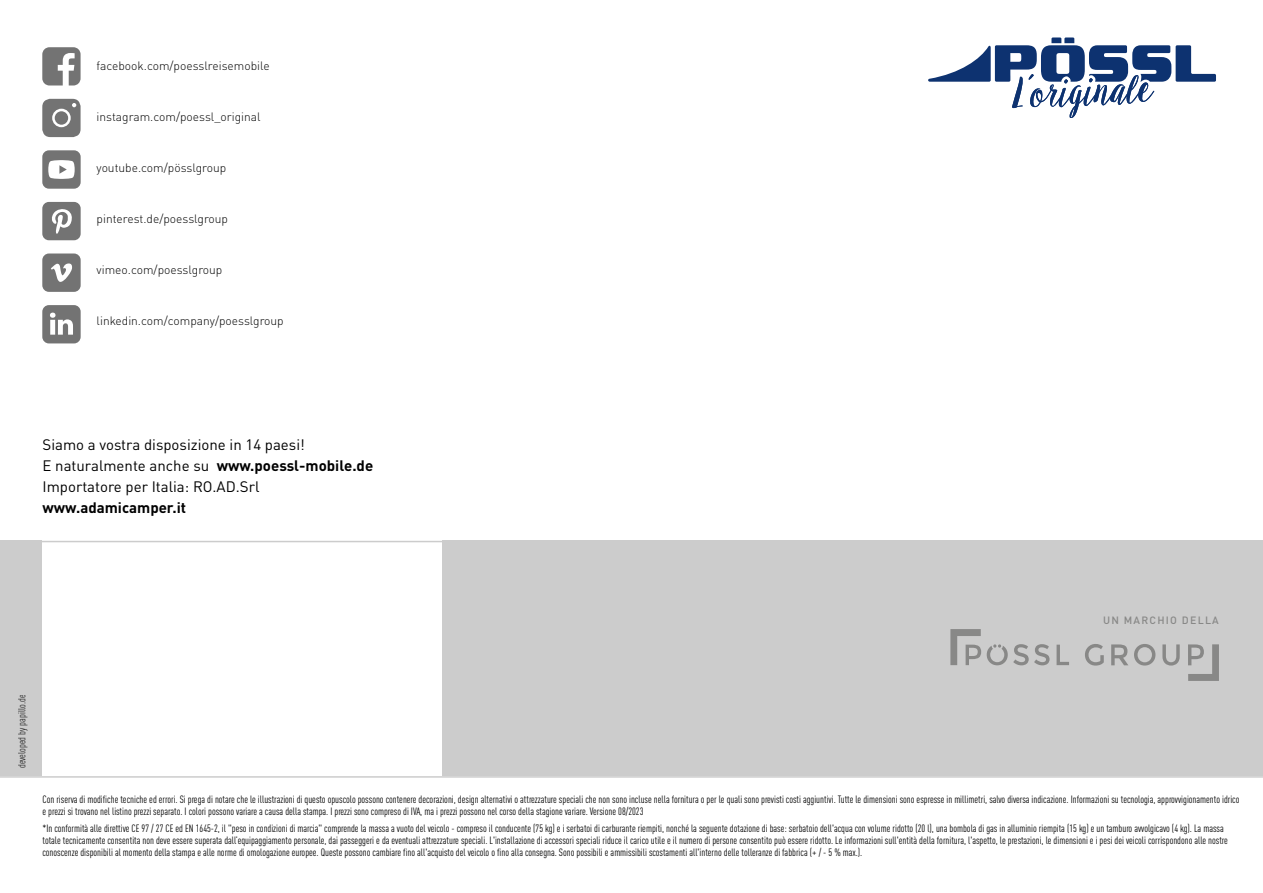
<style>
.page{position:relative;width:1263px;height:893px;background:#fff}
.page>*{position:absolute;margin:0;border:0;box-sizing:border-box;transform-origin:0 0}
.t1{font:15px/21px "DIN Pro";color:#000}
.t2{font:700 15px "DIN Pro";color:#000}
.t3{font:300 12px "DIN Pro";color:#000}
.t4{font:condensed 10.5px/12px "DIN Pro";color:#000}
.t5{font:500 10.5px "DIN Pro";letter-spacing:.12em;color:#888887}
.s1{font-weight:700}
</style>
<div class="page">
<div style="left:0;top:541px;width:1263px;height:235px;background:#ccc"></div>
<div style="left:43px;top:540px;width:399px;height:236px;background:#fff"></div>
<hr style="left:0;top:541px;width:1263px;height:1px;background:#ccc">
<hr style="left:0;top:776px;width:1263px;height:2px;background:#ccc">
<svg style="left:950px;top:629px;width:31px;height:36px"></svg>
<svg style="left:1056px;top:645px;width:13px;height:20px"></svg>
<svg style="left:987px;top:644px;width:62px;height:21px"></svg>
<svg style="left:1085px;top:644px;width:19px;height:22px"></svg>
<svg style="left:1111px;top:644px;width:17px;height:21px"></svg>
<svg style="left:1134px;top:644px;width:21px;height:21px"></svg>
<svg style="left:1162px;top:644px;width:18px;height:21px"></svg>
<svg style="left:1188px;top:644px;width:31px;height:37px"></svg>
<svg style="left:42px;top:150px;width:39px;height:39px"></svg>
<svg style="left:42px;top:202px;width:39px;height:38px"></svg>
<svg style="left:42px;top:47px;width:39px;height:38px"></svg>
<svg style="left:42px;top:99px;width:39px;height:38px"></svg>
<div style="left:42px;top:253px;width:39px;height:39px;background:#737373;border-radius:7px"></div>
<div style="left:42px;top:305px;width:39px;height:38px;background:#737373;border-radius:7px"></div>
<svg style="left:50px;top:313px;width:23px;height:22px"></svg>
<svg style="left:51px;top:263px;width:21px;height:19px"></svg>
<svg style="left:928px;top:37px;width:288px;height:81px"></svg>
<p class="t3" style="left:97px;top:57px;width:175px">facebook.com/poesslreisemobile</p>
<p class="t3" style="left:97px;top:108px;width:165px">instagram.com/poessl_original</p>
<p class="t3" style="left:97px;top:159px;width:131px">youtube.com/pösslgroup</p>
<p class="t3" style="left:97px;top:210px;width:133px">pinterest.de/poesslgroup</p>
<p class="t3" style="left:97px;top:261px;width:127px">vimeo.com/poesslgroup</p>
<p class="t3" style="left:97px;top:312px;width:189px">linkedin.com/company/poesslgroup</p>
<h1 class="t1" style="left:43px;top:432px;width:332px">Siamo a vostra disposizione in 14 paesi!<br>E naturalmente anche su <span class="s1">www.poessl-mobile.de<br></span>Importatore per Italia: RO.AD.Srl</h1>
<h1 class="t2" style="left:43px;top:495px;width:145px">www.adamicamper.it</h1>
<p class="t5" style="left:1103px;top:612px;width:117px">UN MARCHIO DELLA</p>
<p class="t4" style="left:15px;top:768px;width:75px;rotate:-90deg">developed by papillo.de</p>
<p class="t4" style="left:43px;top:793px;width:1198px">Con riserva di modifiche tecniche ed errori. Si prega di notare che le illustrazioni di questo opuscolo possono contenere decorazioni, design alternativi o attrezzature speciali che non sono incluse nella fornitura o per le quali sono previsti costi aggiuntivi. Tutte le dimensioni sono espresse in millimetri, salvo diversa indicazione. Informazioni su tecnologia, approvvigionamento idrico e prezzi si trovano nel listino prezzi separato. I colori possono variare a causa della stampa. I prezzi sono compreso di IVA, ma i prezzi possono nel corso della stagione variare. Versione 08/2023</p>
<p class="t4" style="left:43px;top:821px;width:1187px">*In conformità alle direttive CE 97 / 27 CE ed EN 1645-2, il "peso in condizioni di marcia" comprende la massa a vuoto del veicolo - compreso il conducente (75 kg) e i serbatoi di carburante riempiti, nonché la seguente dotazione di base: serbatoio dell'acqua con volume ridotto (20 l), una bombola di gas in alluminio riempita (15 kg) e un tamburo avvolgicavo (4 kg). La massa totale tecnicamente consentita non deve essere superata dall’equipaggiamento personale, dai passeggeri e da eventuali attrezzature speciali. L'installazione di accessori speciali riduce il carico utile e il numero di persone consentito può essere ridotto. Le informazioni sull'entità della fornitura, l'aspetto, le prestazioni, le dimensioni e i pesi dei veicoli corrispondono alle nostre conoscenze disponibili al momento della stampa e alle norme di omologazione europee. Queste possono cambiare fino all'acquisto del veicolo o fino alla consegna. Sono possibili e ammissibili scostamenti all'interno delle tolleranze di fabbrica (+ / - 5 % max.).</p>
</div>
